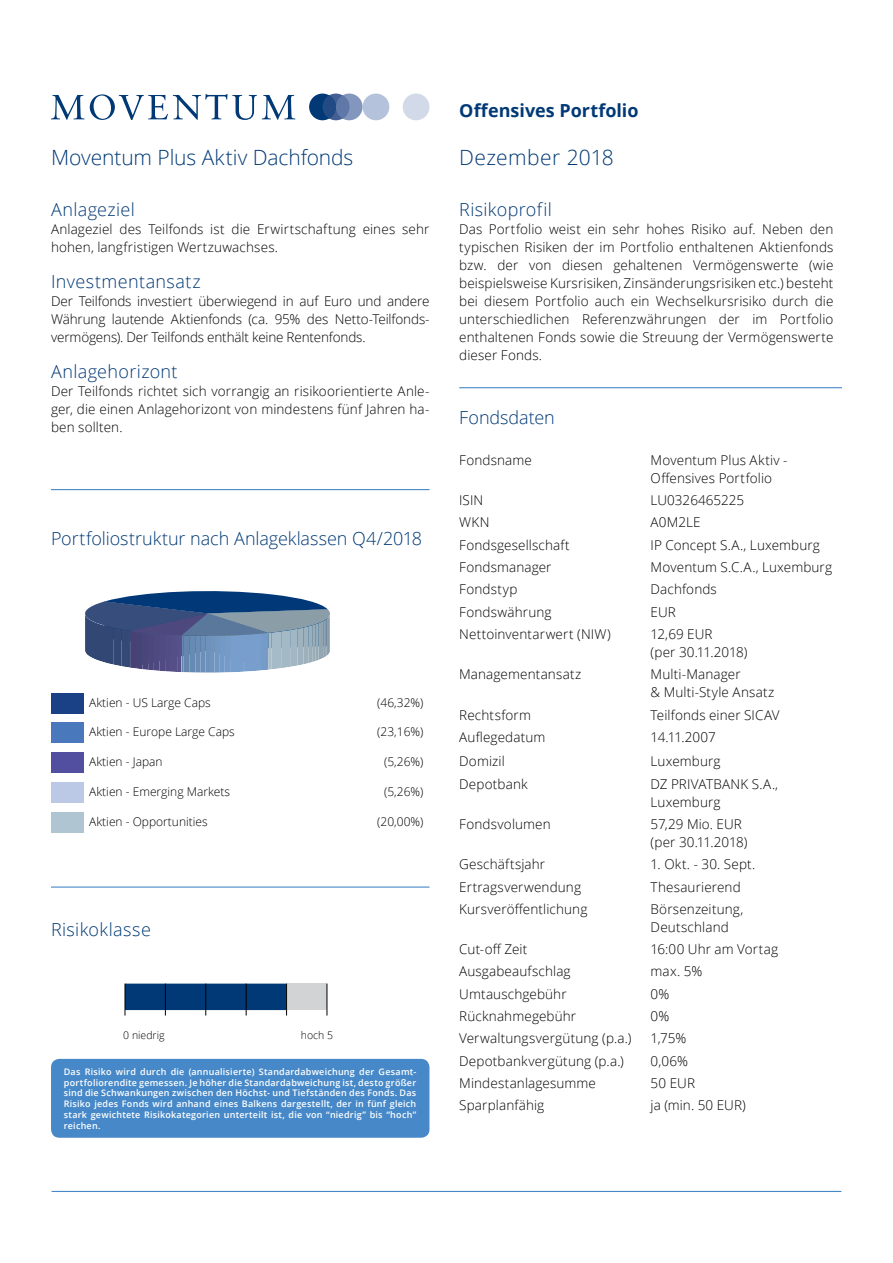
<style>
.page{position:relative;width:893px;height:1263px;background:#fff}
.page>*{position:absolute;margin:0;border:0;box-sizing:border-box;transform-origin:0 0}
.t1{font:300 21px "Open Sans";letter-spacing:-.005em;color:#003976}
.t2{font:300 21px "Open Sans";letter-spacing:.015em;color:#003976}
.t3{font:300 18px "Open Sans";letter-spacing:.015em;color:#003976}
.t4{font:300 18px "Open Sans";letter-spacing:-.005em;color:#003976}
.t5{font:700 18px "Open Sans";color:#003976}
.t6{font:300 13.5px/18px "Open Sans";letter-spacing:.01em;color:#000}
.t7{font:300 13.5px "Open Sans";letter-spacing:.03em;color:#000}
.t8{font:300 12px "Open Sans";color:#000}
.t9{font:300 10.5px "Open Sans";color:#000}
.t10{font:600 9px/10.8px "Open Sans";letter-spacing:.025em;color:#fff;text-align:justify}
</style>
<div class="page">
<div style="left:287px;top:983px;width:40px;height:27px;background:#d1d3d4"></div>
<svg style="left:125px;top:983px;width:162px;height:32px;background:#2b5889"></svg>
<svg style="left:327px;top:983px;width:1px;height:32px"></svg>
<div style="left:51px;top:693px;width:33px;height:20px;background:#1a4086"></div>
<div style="left:51px;top:723px;width:33px;height:20px;background:#4978bc"></div>
<div style="left:51px;top:752px;width:33px;height:20px;background:#524fa1"></div>
<div style="left:51px;top:782px;width:33px;height:20px;background:#bbc9e7"></div>
<div style="left:51px;top:812px;width:33px;height:20px;background:#afc6d2"></div>
<svg style="left:51px;top:95px;width:33px;height:25px"></svg>
<svg style="left:90px;top:94px;width:205px;height:26px"></svg>
<div style="left:336px;top:94px;width:27px;height:26px;background:#8296be;border-radius:50%"></div>
<div style="left:322px;top:94px;width:27px;height:26px;background:#445f94;border-radius:50%"></div>
<div style="left:363px;top:94px;width:26px;height:26px;background:#b4c2db;border-radius:50%"></div>
<div style="left:403px;top:94px;width:26px;height:26px;background:#d2d9e9;border-radius:50%"></div>
<div style="left:309px;top:94px;width:27px;height:26px;background:#003976;border-radius:50%"></div>
<div style="left:322px;top:95px;width:14px;height:24px;background:#224b85;border-radius:50%"></div>
<div style="left:336px;top:95px;width:13px;height:24px;background:#5f78a8;border-radius:50%"></div>
<div style="left:51px;top:1059px;width:378px;height:79px;background:#4789c8;border-radius:9px"></div>
<hr style="left:52px;top:1191px;width:789px;height:1px;background:#4789c8">
<hr style="left:51px;top:489px;width:378px;height:1px;background:#4789c8">
<hr style="left:51px;top:886px;width:378px;height:2px;background:#4789c8">
<hr style="left:459px;top:387px;width:383px;height:1px;background:#4789c8">
<svg style="left:85px;top:591px;width:245px;height:82px;background:#677fa3"></svg>
<h2 class="t5" style="left:459px;top:98px;width:181px">Offensives Portfolio</h2>
<h1 class="t1" style="left:51px;top:143px;width:304px">Moventum Plus Aktiv Dachfonds</h1>
<h1 class="t2" style="left:459px;top:143px;width:156px">Dezember 2018</h1>
<h2 class="t3" style="left:51px;top:197px;width:85px">Anlageziel</h2>
<p class="t6" style="left:51px;top:220px;width:380px">Anlageziel des Teilfonds ist die Erwirtschaftung eines sehr hohen, langfristigen Wertzuwachses.</p>
<h2 class="t3" style="left:51px;top:269px;width:151px">Investmentansatz</h2>
<p class="t6" style="left:51px;top:292px;width:380px;text-align:justify">Der Teilfonds investiert überwiegend in auf Euro und andere Währung lautende Aktienfonds (ca. 95% des Netto-Teilfonds&shy;vermögens). Der Teilfonds enthält keine Rentenfonds.</p>
<h2 class="t3" style="left:51px;top:359px;width:128px">Anlagehorizont</h2>
<p class="t6" style="left:51px;top:382px;width:380px;text-align:justify">Der Teilfonds richtet sich vorrangig an risikoorientierte Anle&shy;ger, die einen Anlagehorizont von mindestens fünf Jahren ha&shy;ben sollten.</p>
<h2 class="t4" style="left:51px;top:526px;width:373px">Portfoliostruktur nach Anlageklassen Q4/2018</h2>
<p class="t8" style="left:89px;top:694px;width:123px">Aktien - US Large Caps</p>
<p class="t8" style="left:377px;top:694px;width:48px">(46,32%)</p>
<p class="t8" style="left:89px;top:724px;width:147px">Aktien - Europe Large Caps</p>
<p class="t8" style="left:377px;top:724px;width:48px">(23,16%)</p>
<p class="t8" style="left:89px;top:753px;width:75px">Aktien - Japan</p>
<p class="t8" style="left:384px;top:753px;width:41px">(5,26%)</p>
<p class="t8" style="left:89px;top:783px;width:142px">Aktien - Emerging Markets</p>
<p class="t8" style="left:384px;top:783px;width:41px">(5,26%)</p>
<p class="t8" style="left:89px;top:813px;width:120px">Aktien - Opportunities</p>
<p class="t8" style="left:377px;top:813px;width:48px">(20,00%)</p>
<h2 class="t3" style="left:51px;top:917px;width:101px">Risikoklasse</h2>
<p class="t9" style="left:123px;top:1028px;width:43px">0 niedrig</p>
<p class="t9" style="left:301px;top:1028px;width:34px">hoch 5</p>
<p class="t10" style="left:64px;top:1066px;width:354px">Das Risiko wird durch die (annualisierte) Standardabweichung der Gesamt&shy;portfoliorendite gemessen. Je höher die Standardabweichung ist, desto größer sind die Schwankungen zwischen den Höchst- und Tiefständen des Fonds. Das Risiko jedes Fonds wird anhand eines Balkens dargestellt, der in fünf gleich stark gewichtete Risikokategorien unterteilt ist, die von “niedrig” bis “hoch” reichen.</p>
<h2 class="t3" style="left:459px;top:197px;width:94px">Risikoprofil</h2>
<p class="t6" style="left:459px;top:220px;width:376px;text-align:justify">Das Portfolio weist ein sehr hohes Risiko auf. Neben den typischen Risiken der im Portfolio enthaltenen Aktienfonds bzw. der von diesen gehaltenen Vermögenswerte (wie beispielsweise Kursrisiken, Zinsänderungsrisiken etc.) besteht bei diesem Portfolio auch ein Wechselkursrisiko durch die unterschiedlichen Referenzwährungen der im Portfolio enthaltenen Fonds sowie die Streuung der Vermögenswerte dieser Fonds.</p>
<h2 class="t4" style="left:459px;top:405px;width:97px">Fondsdaten</h2>
<p class="t6" style="left:459px;top:450px;width:74px">Fondsname</p>
<p class="t6" style="left:651px;top:450px;width:138px">Moventum Plus Aktiv -<br>Offensives Portfolio</p>
<p class="t6" style="left:459px;top:491px;width:26px">ISIN</p>
<p class="t6" style="left:651px;top:491px;width:95px">LU0326465225</p>
<p class="t6" style="left:459px;top:513px;width:32px">WKN</p>
<p class="t6" style="left:651px;top:513px;width:52px">A0M2LE</p>
<p class="t6" style="left:459px;top:535px;width:112px">Fondsgesellschaft</p>
<p class="t6" style="left:651px;top:535px;width:171px">IP Concept S.A., Luxemburg</p>
<p class="t6" style="left:459px;top:558px;width:94px">Fondsmanager</p>
<p class="t6" style="left:651px;top:558px;width:183px">Moventum S.C.A., Luxemburg</p>
<p class="t7" style="left:459px;top:580px;width:60px">Fondstyp</p>
<p class="t6" style="left:651px;top:580px;width:68px">Dachfonds</p>
<p class="t6" style="left:459px;top:602px;width:94px">Fondswährung</p>
<p class="t6" style="left:651px;top:602px;width:27px">EUR</p>
<p class="t6" style="left:459px;top:625px;width:153px">Nettoinventarwert (NIW)</p>
<p class="t6" style="left:651px;top:625px;width:98px">12,69 EUR<br>(per 30.11.2018)</p>
<p class="t6" style="left:459px;top:665px;width:124px">Managementansatz</p>
<p class="t6" style="left:651px;top:665px;width:125px">Multi-Manager<br>&amp; Multi-Style Ansatz</p>
<p class="t6" style="left:459px;top:705px;width:73px">Rechtsform</p>
<p class="t6" style="left:651px;top:705px;width:131px">Teilfonds einer SICAV</p>
<p class="t6" style="left:459px;top:728px;width:88px">Auflegedatum</p>
<p class="t6" style="left:651px;top:728px;width:67px">14.11.2007</p>
<p class="t6" style="left:459px;top:752px;width:47px">Domizil</p>
<p class="t6" style="left:651px;top:752px;width:72px">Luxemburg</p>
<p class="t6" style="left:459px;top:774px;width:70px">Depotbank</p>
<p class="t6" style="left:651px;top:774px;width:129px">DZ PRIVATBANK S.A.,<br>Luxemburg</p>
<p class="t6" style="left:459px;top:814px;width:93px">Fondsvolumen</p>
<p class="t6" style="left:651px;top:814px;width:98px">57,29 Mio. EUR (per 30.11.2018)</p>
<p class="t6" style="left:459px;top:855px;width:87px">Geschäftsjahr</p>
<p class="t6" style="left:651px;top:855px;width:106px">1. Okt. - 30. Sept.</p>
<p class="t6" style="left:459px;top:877px;width:123px">Ertragsverwendung</p>
<p class="t6" style="left:651px;top:877px;width:92px">Thesaurierend</p>
<p class="t6" style="left:459px;top:899px;width:130px">Kursveröffentlichung</p>
<p class="t6" style="left:651px;top:899px;width:94px">Börsenzeitung,<br>Deutschland</p>
<p class="t6" style="left:459px;top:940px;width:70px">Cut-off Zeit</p>
<p class="t6" style="left:651px;top:940px;width:129px">16:00 Uhr am Vortag</p>
<p class="t6" style="left:459px;top:962px;width:113px">Ausgabeaufschlag</p>
<p class="t6" style="left:651px;top:962px;width:53px">max. 5%</p>
<p class="t6" style="left:459px;top:984px;width:109px">Umtauschgebühr</p>
<p class="t6" style="left:651px;top:984px;width:20px">0%</p>
<p class="t6" style="left:459px;top:1007px;width:118px">Rücknahmegebühr</p>
<p class="t6" style="left:651px;top:1007px;width:20px">0%</p>
<p class="t6" style="left:459px;top:1029px;width:174px">Verwaltungsvergütung (p.a.)</p>
<p class="t6" style="left:651px;top:1029px;width:37px">1,75%</p>
<p class="t6" style="left:459px;top:1051px;width:166px">Depotbankvergütung (p.a.)</p>
<p class="t6" style="left:651px;top:1051px;width:39px">0,06%</p>
<p class="t6" style="left:459px;top:1074px;width:138px">Mindestanlagesumme</p>
<p class="t6" style="left:651px;top:1074px;width:46px">50 EUR</p>
<p class="t6" style="left:459px;top:1096px;width:87px">Sparplanfähig</p>
<p class="t6" style="left:651px;top:1096px;width:97px">ja (min. 50 EUR)</p>
</div>
